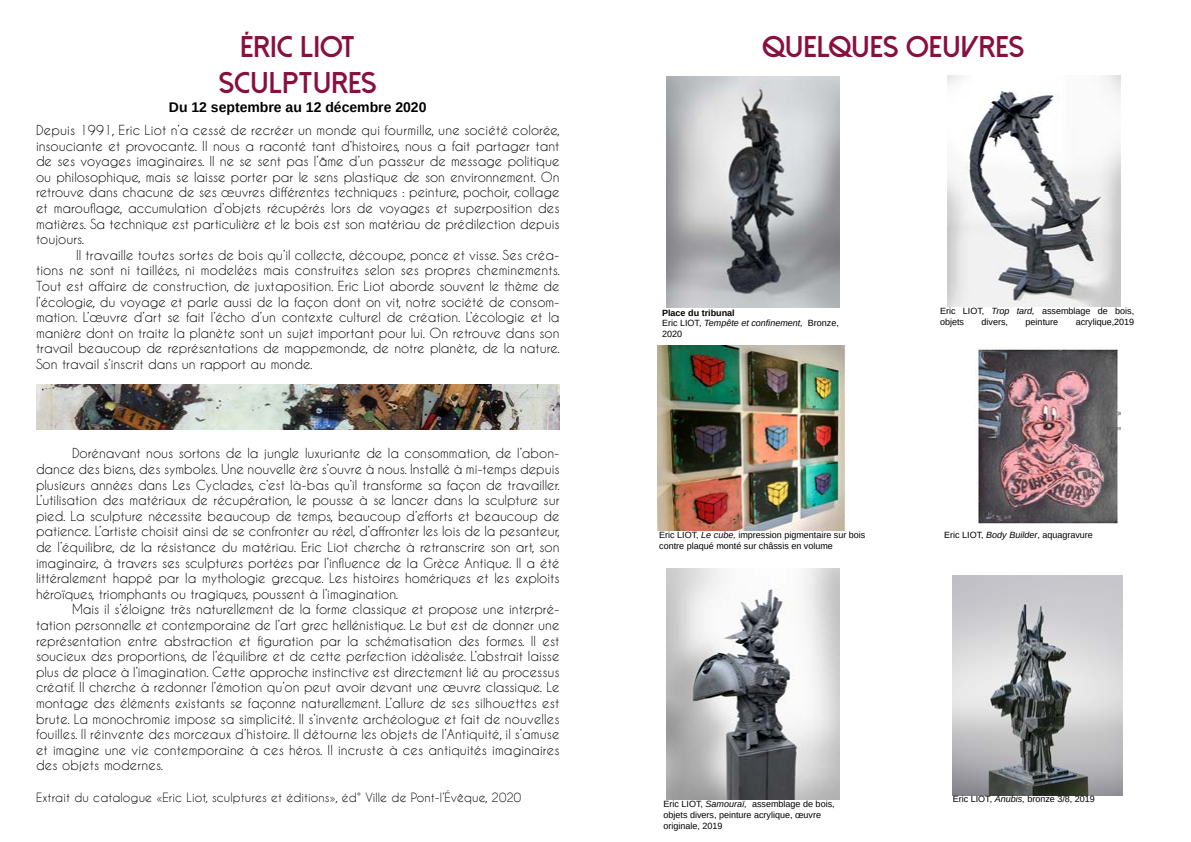
<style>
.page{position:relative;width:1191px;height:842px;background:#fff}
.page>*{position:absolute;margin:0;border:0;box-sizing:border-box;transform-origin:0 0}
.t1{font:800 30px/36px "Dolce Vita";color:#881040;text-align:center}
.t2{font:700 14px "Arimo";color:#000}
.t3{font:13px/15.6px "Caviar Dreams";color:#000;text-align:justify}
.t4{font:12px "Caviar Dreams";letter-spacing:.01em;color:#000}
.t5{font:9px/10.8px "Arimo";color:#000}
.t6{font:italic 9px/10.8px "Arimo";color:#000}
.s1{color:#010202}
.s2{font-weight:700;font-style:normal}
.s3{font-style:normal}
.s4{font-style:italic}
</style>
<div class="page">
<img style="left:36px;top:384px;width:523px;height:45px">
<img style="left:666px;top:77px;width:173px;height:230px">
<img style="left:947px;top:75px;width:173px;height:231px">
<img style="left:952px;top:575px;width:171px;height:220px">
<img style="left:666px;top:568px;width:173px;height:231px">
<img style="left:658px;top:346px;width:188px;height:184px">
<img style="left:975px;top:347px;width:145px;height:177px">
<h1 class="t1" style="left:219px;top:29px;width:160px">ÉRIC LIOT<br>SCULPTURES</h1>
<p class="t2" style="left:169px;top:98px;width:259px">Du 12 septembre au 12 décembre 2020</p>
<p class="t3" style="left:36px;top:122px;width:525px">Depuis 1991, Eric Liot n’a cessé de recréer un monde qui fourmille, une société colorée, insouciante et provocante. Il nous a raconté tant d’histoires, nous a fait partager tant de ses voyages imaginaires. Il ne se sent pas l’âme d’un passeur de message politique ou philosophique, mais se laisse porter par le sens plastique de son environnement. On retrouve dans chacune de ses œuvres différentes techniques : peinture, pochoir, collage et marouflage, accumulation d’objets récupérés lors de voyages et superposition des matières. Sa technique est particulière et le bois est son matériau de prédilection depuis toujours.</p>
<p class="t3" style="left:36px;top:247px;width:525px;text-indent:40px">Il travaille toutes sortes de bois qu’il collecte, découpe, ponce et visse. Ses créa&shy;tions ne sont ni taillées, ni modelées mais construites selon ses propres cheminements.<br>Tout est affaire de construction, de juxtaposition. Eric Liot aborde souvent le thème de l’écologie, du voyage et parle aussi de la façon dont on vit, notre société de consom&shy;mation. L’œuvre d’art se fait l’écho d’un contexte culturel de création. L’écologie et la manière dont on traite la planète sont un sujet important pour lui. On retrouve dans son travail beaucoup de représentations de mappemonde, de notre planète, de la nature.<br>Son travail s’inscrit dans un rapport au monde.</p>
<p class="t3" style="left:36px;top:445px;width:525px;text-indent:36px">Dorénavant nous sortons de la jungle luxuriante de la consommation, de l’abon&shy;dance des biens, des symboles. Une nouvelle ère s’ouvre à nous. Installé à mi-temps depuis plusieurs années dans Les Cyclades, c’est là-bas qu’il transforme sa façon de travailler.<br>L’utilisation des matériaux de récupération, le pousse à se lancer dans la sculpture sur pied. La sculpture nécessite beaucoup de temps, beaucoup d’efforts et beaucoup de patience. L’artiste choisit ainsi de se confronter au réel, d’affronter les lois de la pesanteur, de l’équilibre, de la résistance du matériau. Eric Liot cherche à retranscrire son art, son imaginaire, à travers ses sculptures portées par l’influence de la Grèce Antique. Il a été littéralement happé par la mythologie grecque. Les histoires homériques et les exploits héroïques, triomphants ou tragiques, poussent à l’imagination.</p>
<p class="t3" style="left:36px;top:601px;width:525px;text-indent:36px">Mais il s’éloigne très naturellement de la forme classique et propose une interpré&shy;tation personnelle et contemporaine de l’art grec hellénistique. Le but est de donner une représentation entre abstraction et figuration par la schématisation des formes. Il est soucieux des proportions, de l’équilibre et de cette perfection idéalisée. L’abstrait laisse plus de place à l’imagination. Cette approche instinctive est directement lié au processus créatif. Il cherche à redonner l’émotion qu’on peut avoir devant une œuvre classique. Le montage des éléments existants se façonne naturellement. L’allure de ses silhouettes est brute. La monochromie impo<span class="s1">se sa simplicité. Il s’invente archéologue et fait de nouvelles fouilles. Il réinvente des morceaux d’histoire. Il détourne les obj</span>ets de l’Antiquité, il s’amuse et imagine une vie contemporaine à ces héros. Il incruste à ces antiquités imaginaires des objets modernes.</p>
<p class="t4" style="left:36px;top:790px;width:487px">Extrait du catalogue «Eric Liot, sculptures et éditions», éd° Ville de Pont-l’Évêque, 2020</p>
<h1 class="t1" style="left:762px;top:29px;width:264px">QUELQUES OEUVRES</h1>
<p class="t6" style="left:662px;top:307px;width:178px"><span class="s2">Place du tribunal<br></span><span class="s3">Eric LIOT,</span> Tempête et confinement, <span class="s3">Bronze,<br>2020</span></p>
<p class="t5" style="left:940px;top:306px;width:196px">Eric LIOT, <span class="s4">Trop tard,</span> assemblage de bois, objets</p>
<p class="t5" style="left:981px;top:316px;width:28px">divers,</p>
<p class="t5" style="left:1025px;top:316px;width:34px">peinture</p>
<p class="t5" style="left:1075px;top:316px;width:60px">acrylique,2019</p>
<p class="t5" style="left:659px;top:530px;width:208px">Eric LIOT, <span class="s4">Le cube,</span> impression pigmentaire sur bois</p>
<p class="t5" style="left:944px;top:530px;width:150px">Eric LIOT, <span class="s4">Body Builder</span>, aquagravure</p>
<p class="t5" style="left:659px;top:540px;width:175px">contre plaqué monté sur châssis en volume</p>
<p class="t5" style="left:663px;top:799px;width:173px">Eric LIOT, <span class="s4">Samouraï,</span> assemblage de bois, objets divers, peinture acrylique, œuvre originale, 2019</p>
<p class="t5" style="left:952px;top:793px;width:144px">Eric LIOT, <span class="s4">Anubis,</span> bronze 3/8, 2019</p>
</div>
